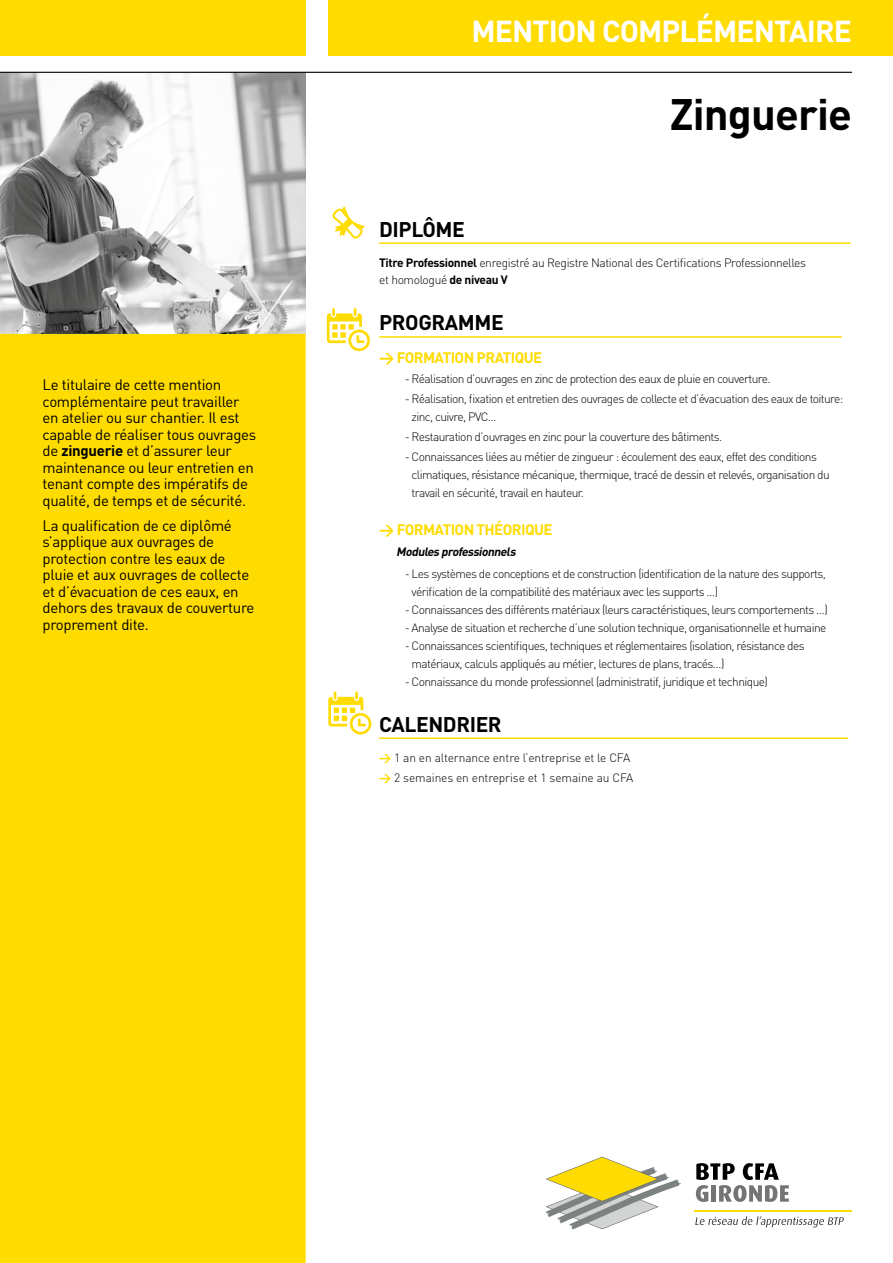
<style>
.page{position:relative;width:893px;height:1263px;background:#fff}
.page>*{position:absolute;margin:0;border:0;box-sizing:border-box;transform-origin:0 0}
.t1{font:700 43.5px "DIN";letter-spacing:-.02em;color:#000}
.t2{font:700 30px "DIN";letter-spacing:-.03em;color:#fff}
.t3{font:700 21px "DIN";letter-spacing:-.02em;color:#000}
.t4{font:15px/16.5px "DIN";letter-spacing:-.02em;color:#000}
.t5{font:700 15px "DIN";letter-spacing:-.04em;color:#ffdc01}
.t6{font:300 12px/18px "DIN";letter-spacing:-.05em;color:#000}
.t7{font:300 12px/16.5px "DIN";letter-spacing:-.03em;color:#000}
.t8{font:300 12px/20.7px "DIN";letter-spacing:-.01em;color:#000}
.t9{font:italic 700 12px "DIN";color:#000}
.s1{font-weight:700}
.s2{font-weight:700;color:#ffdc01}
</style>
<div class="page">
<img style="left:0;top:73px;width:306px;height:261px">
<svg style="left:695px;top:1216px;width:149px;height:11px"></svg>
<svg style="left:545px;top:1157px;width:136px;height:72px"></svg>
<svg style="left:696px;top:1163px;width:93px;height:39px"></svg>
<hr style="left:695px;top:1209px;width:157px;height:2px;background:#ffdc01">
<hr style="left:379px;top:336px;width:463px;height:2px;background:#ffdc01">
<hr style="left:379px;top:242px;width:472px;height:2px;background:#ffdc01">
<div style="left:0;top:334px;width:306px;height:929px;background:#ffdc01"></div>
<div style="left:0;top:0;width:306px;height:55px;background:#ffdc01"></div>
<div style="left:328px;top:0;width:565px;height:55px;background:#ffdc01"></div>
<hr style="left:0;top:72px;width:852px;height:1px;background:#000">
<svg style="left:328px;top:691px;width:43px;height:43px"></svg>
<svg style="left:332px;top:207px;width:32px;height:32px"></svg>
<svg style="left:327px;top:308px;width:43px;height:43px"></svg>
<hr style="left:379px;top:737px;width:469px;height:2px;background:#ffdc01">
<p class="t4" style="left:43px;top:376px;width:215px">Le titulaire de cette mention complémentaire peut travailler en atelier ou sur chantier. Il est capable de réaliser tous ouvrages de <span class="s1">zinguerie</span> et d’assurer leur maintenance ou leur entretien en tenant compte des impératifs de qualité, de temps et de sécurité.</p>
<p class="t4" style="left:43px;top:517px;width:214px">La qualification de ce diplômé s’applique aux ouvrages de protection contre les eaux de pluie et aux ouvrages de collecte et d’évacuation de ces eaux, en dehors des travaux de couverture proprement dite.</p>
<h2 class="t2" style="left:472px;top:11px;width:382px">MENTION COMPLÉMENTAIRE</h2>
<h1 class="t1" style="left:670px;top:86px;width:184px">Zinguerie</h1>
<h3 class="t3" style="left:379px;top:215px;width:87px">DIPLÔME</h3>
<p class="t7" style="left:379px;top:255px;width:428px"><span class="s1">Titre Professionnel</span> enregistré au Registre National des Certifications Professionnelles et homologué <span class="s1">de niveau V</span></p>
<h3 class="t3" style="left:379px;top:308px;width:126px">PROGRAMME</h3>
<p class="t5" style="left:379px;top:348px;width:165px">&gt; FORMATION PRATIQUE</p>
<p class="t6" style="left:405px;top:369px;width:367px">- Réalisation d’ouvrages en zinc de protection des eaux de pluie en couverture.</p>
<p class="t6" style="left:412px;top:390px;width:433px;text-indent:-7px">- Réalisation, fixation et entretien des ouvrages de collecte et d’évacuation des eaux de toiture: zinc, cuivre, PVC…</p>
<p class="t6" style="left:405px;top:428px;width:319px">- Restauration d’ouvrages en zinc pour la couverture des bâtiments.</p>
<p class="t6" style="left:412px;top:448px;width:420px;text-indent:-7px">- Connaissances liées au métier de zingueur : écoulement des eaux, effet des conditions climatiques, résistance mécanique, thermique, tracé de dessin et relevés, organisation du travail en sécurité, travail en hauteur.</p>
<p class="t5" style="left:379px;top:520px;width:175px">&gt; FORMATION THÉORIQUE</p>
<p class="t9" style="left:396px;top:543px;width:124px">Modulesprofessionnels</p>
<p class="t6" style="left:412px;top:564px;width:416px;text-indent:-7px">- Les systèmes de conceptions et de construction (identification de la nature des supports, vérification de la compatibilité des matériaux avec les supports …)</p>
<p class="t6" style="left:405px;top:600px;width:425px">- Connaissances des différents matériaux (leurs caractéristiques, leurs comportements …)</p>
<p class="t6" style="left:405px;top:618px;width:423px">- Analyse de situation et recherche d’une solution technique, organisationnelle et humaine</p>
<p class="t6" style="left:412px;top:636px;width:395px;text-indent:-7px">- Connaissances scientifiques, techniques et réglementaires (isolation, résistance des matériaux, calculs appliqués au métier, lectures de plans, tracés…)</p>
<p class="t6" style="left:405px;top:672px;width:365px">- Connaissance du monde professionnel (administratif, juridique et technique)</p>
<h3 class="t3" style="left:379px;top:710px;width:124px">CALENDRIER</h3>
<p class="t8" style="left:379px;top:747px;width:256px"><span class="s2">&gt;</span> 1 an en alternance entre l’entreprise et le CFA <span class="s2">&gt;</span> 2 semaines en entreprise et 1 semaine au CFA</p>
</div>
